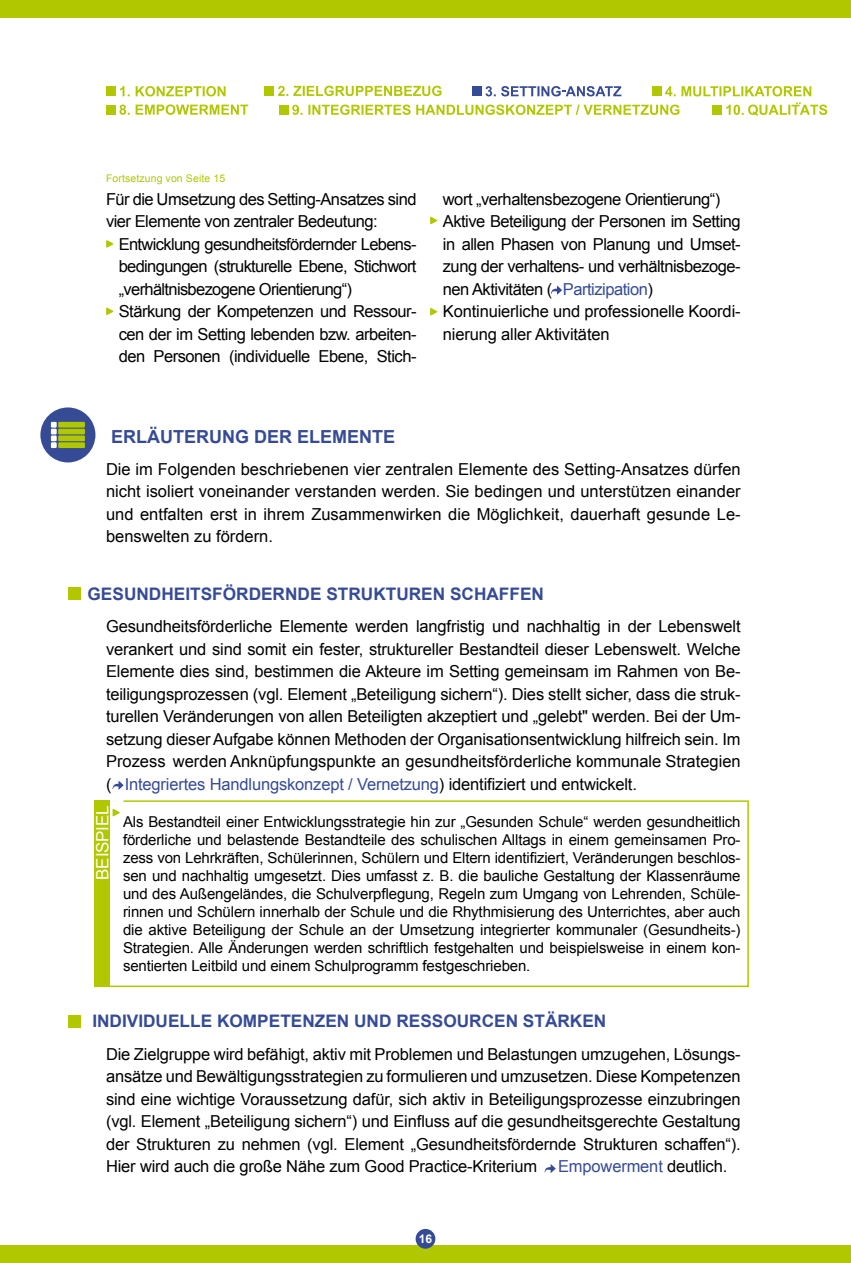
<style>
.page{position:relative;width:851px;height:1263px;background:#fff}
.page>*{position:absolute;margin:0;border:0;box-sizing:border-box;transform-origin:0 0}
.t1{font:700 18px "Arial";color:#364b95}
.t2{font:700 17.25px "Arial";color:#364b95}
.t3{font:16.95px "Arial";letter-spacing:-.01em;color:#fff}
.t4{font:16.5px/22.5px "Arial";letter-spacing:-.03em;color:#000;text-align:justify}
.t5{font:16.5px "Arial";letter-spacing:-.01em;color:#364b95}
.t6{font:15px/18px "Arial";letter-spacing:-.01em;color:#000;text-align:justify}
.t7{font:700 12px "Arial";color:#fff}
.t8{font:10.5px "Arial";letter-spacing:.01em;color:#b1c700}
.s1{color:#364b95}
.s2{color:#000}
</style>
<div class="page">
<div style="left:0;top:0;width:850px;height:17px;background:#b1c700"></div>
<div style="left:0;top:1246px;width:850px;height:17px;background:#b1c700"></div>
<div style="left:40px;top:407px;width:55px;height:55px;background:#364b95;border-radius:50%"></div>
<div style="left:58px;top:422px;width:27px;height:6px;background:#b1c700"></div>
<div style="left:58px;top:429px;width:27px;height:5px;background:#b1c700"></div>
<div style="left:58px;top:435px;width:27px;height:6px;background:#b1c700"></div>
<svg style="left:51px;top:422px;width:6px;height:26px"></svg>
<div style="left:58px;top:442px;width:27px;height:6px;background:#b1c700"></div>
<svg style="left:94px;top:800px;width:655px;height:188px"></svg>
<svg style="left:112px;top:780px;width:12px;height:10px"></svg>
<div style="left:68px;top:587px;width:13px;height:13px;background:#b1c700"></div>
<div style="left:68px;top:1015px;width:13px;height:12px;background:#b1c700"></div>
<svg style="left:106px;top:240px;width:8px;height:8px"></svg>
<svg style="left:106px;top:307px;width:8px;height:8px"></svg>
<svg style="left:430px;top:216px;width:8px;height:9px"></svg>
<svg style="left:430px;top:308px;width:8px;height:8px"></svg>
<svg style="left:551px;top:285px;width:11px;height:10px"></svg>
<svg style="left:544px;top:1164px;width:11px;height:9px"></svg>
<svg style="left:120px;top:86px;width:105px;height:10px"></svg>
<div style="left:106px;top:86px;width:10px;height:10px;background:#b1c700"></div>
<svg style="left:119px;top:104px;width:129px;height:11px"></svg>
<div style="left:106px;top:105px;width:10px;height:9px;background:#b1c700"></div>
<svg style="left:278px;top:86px;width:163px;height:10px"></svg>
<div style="left:264px;top:86px;width:10px;height:10px;background:#b1c700"></div>
<svg style="left:292px;top:105px;width:387px;height:10px"></svg>
<div style="left:279px;top:105px;width:9px;height:9px;background:#b1c700"></div>
<svg style="left:726px;top:102px;width:102px;height:14px"></svg>
<div style="left:712px;top:105px;width:9px;height:9px;background:#b1c700"></div>
<svg style="left:665px;top:86px;width:147px;height:10px"></svg>
<div style="left:652px;top:86px;width:9px;height:10px;background:#b1c700"></div>
<div style="left:472px;top:86px;width:9px;height:10px;background:#364b95"></div>
<svg style="left:485px;top:86px;width:136px;height:10px"></svg>
<div style="left:415px;top:1229px;width:20px;height:20px;background:#364b95;border-radius:50%"></div>
<p class="t8" style="left:106px;top:171px;width:121px">Fortsetzung von Seite 15</p>
<p class="t4" style="left:106px;top:188px;width:312px">Für die Umsetzung des Setting-Ansatzes sind</p>
<p class="t4" style="left:106px;top:210px;width:273px">vier Elemente von zentraler Bedeutung:</p>
<p class="t4" style="left:119px;top:233px;width:299px">Entwicklung gesundheitsfördernder Lebens-</p>
<p class="t4" style="left:119px;top:255px;width:299px">bedingungen (strukturelle Ebene, Stichwort</p>
<p class="t4" style="left:119px;top:278px;width:235px">„verhältnisbezogene Orientierung“)</p>
<p class="t4" style="left:119px;top:300px;width:299px">Stärkung der Kompetenzen und Ressour-</p>
<p class="t4" style="left:119px;top:323px;width:299px">cen der im Setting lebenden bzw. arbeiten-</p>
<p class="t4" style="left:119px;top:345px;width:299px">den Personen (individuelle Ebene, Stich-</p>
<p class="t4" style="left:443px;top:188px;width:299px;text-align:left">wort „verhaltensbezogene Orientierung“)<br>Aktive Beteiligung der Personen im Setting in allen Phasen von Planung und Umset&shy;zung der verhaltens- und verhältnisbezoge&shy;nen Aktivitäten ( <span class="s1">Partizipation</span>)<br>Kontinuierliche und professionelle Koordi&shy;nierung aller Aktivitäten</p>
<p class="t1" style="left:111px;top:425px;width:286px">ERLÄUTERUNG DER ELEMENTE</p>
<p class="t4" style="left:106px;top:458px;width:636px">Die im Folgenden beschriebenen vier zentralen Elemente des Setting-Ansatzes dürfen nicht isoliert voneinander verstanden werden. Sie bedingen und unterstützen einander und entfalten erst in ihrem Zusammenwirken die Möglichkeit, dauerhaft gesunde Le&shy;benswelten zu fördern.</p>
<p class="t2" style="left:88px;top:582px;width:458px">GESUNDHEITSFÖRDERNDE STRUKTUREN SCHAFFEN</p>
<p class="t4" style="left:106px;top:615px;width:636px">Gesundheitsförderliche Elemente werden langfristig und nachhaltig in der Lebenswelt verankert und sind somit ein fester, struktureller Bestandteil dieser Lebenswelt. Welche Elemente dies sind, bestimmen die Akteure im Setting gemeinsam im Rahmen von Be&shy;teiligungsprozessen (vgl. Element „Beteiligung sichern“). Dies stellt sicher, dass die struk&shy;turellen Veränderungen von allen Beteiligten akzeptiert und „gelebt" werden. Bei der Um&shy;setzung dieser Aufgabe können Methoden der Organisationsentwicklung hilfreich sein. Im Prozess werden Anknüpfungspunkte an gesundheitsförderliche kommunale Strategien ( <span class="s1">Integriertes Handlungskonzept / Vernetzung</span>) identifiziert und entwickelt.</p>
<p class="t6" style="left:123px;top:813px;width:619px">Als Bestandteil einer Entwicklungsstrategie hin zur „Gesunden Schule“ werden gesundheitlich förderliche und belastende Bestandteile des schulischen Alltags in einem gemeinsamen Pro&shy;zess von Lehrkräften, Schülerinnen, Schülern und Eltern identifiziert, Veränderungen beschlos&shy;sen und nachhaltig umgesetzt. Dies umfasst z. B. die bauliche Gestaltung der Klassenräume und des Außengeländes, die Schulverpflegung, Regeln zum Umgang von Lehrenden, Schüle&shy;rinnen und Schülern innerhalb der Schule und die Rhythmisierung des Unterrichtes, aber auch die aktive Beteiligung der Schule an der Umsetzung integrierter kommunaler (Gesundheits‑)<br>Strategien. Alle Änderungen werden schriftlich festgehalten und beispielsweise in einem kon&shy;sentierten Leitbild und einem Schulprogramm festgeschrieben.</p>
<p class="t3" style="left:91px;top:880px;width:76px;rotate:-90deg">BEISPIEL</p>
<p class="t2" style="left:92px;top:1010px;width:515px">INDIVIDUELLE KOMPETENZEN UND RESSOURCEN STÄRKEN</p>
<p class="t4" style="left:106px;top:1043px;width:636px">Die Zielgruppe wird befähigt, aktiv mit Problemen und Belastungen umzugehen, Lösungs&shy;ansätze und Bewältigungsstrategien zu formulieren und umzusetzen. Diese Kompetenzen sind eine wichtige Voraussetzung dafür, sich aktiv in Beteiligungsprozesse einzubringen (vgl. Element „Beteiligung sichern“) und Einfluss auf die gesundheitsgerechte Gestaltung der Strukturen zu nehmen (vgl. Element „Gesundheitsfördernde Strukturen schaffen“).<br>Hier wird auch die große Nähe zum Good Practice-Kriterium</p>
<p class="t5" style="left:558px;top:1156px;width:171px">Empowerment <span class="s2">deutlich.</span></p>
<p class="t7" style="left:419px;top:1231px;width:15px">16</p>
</div>
